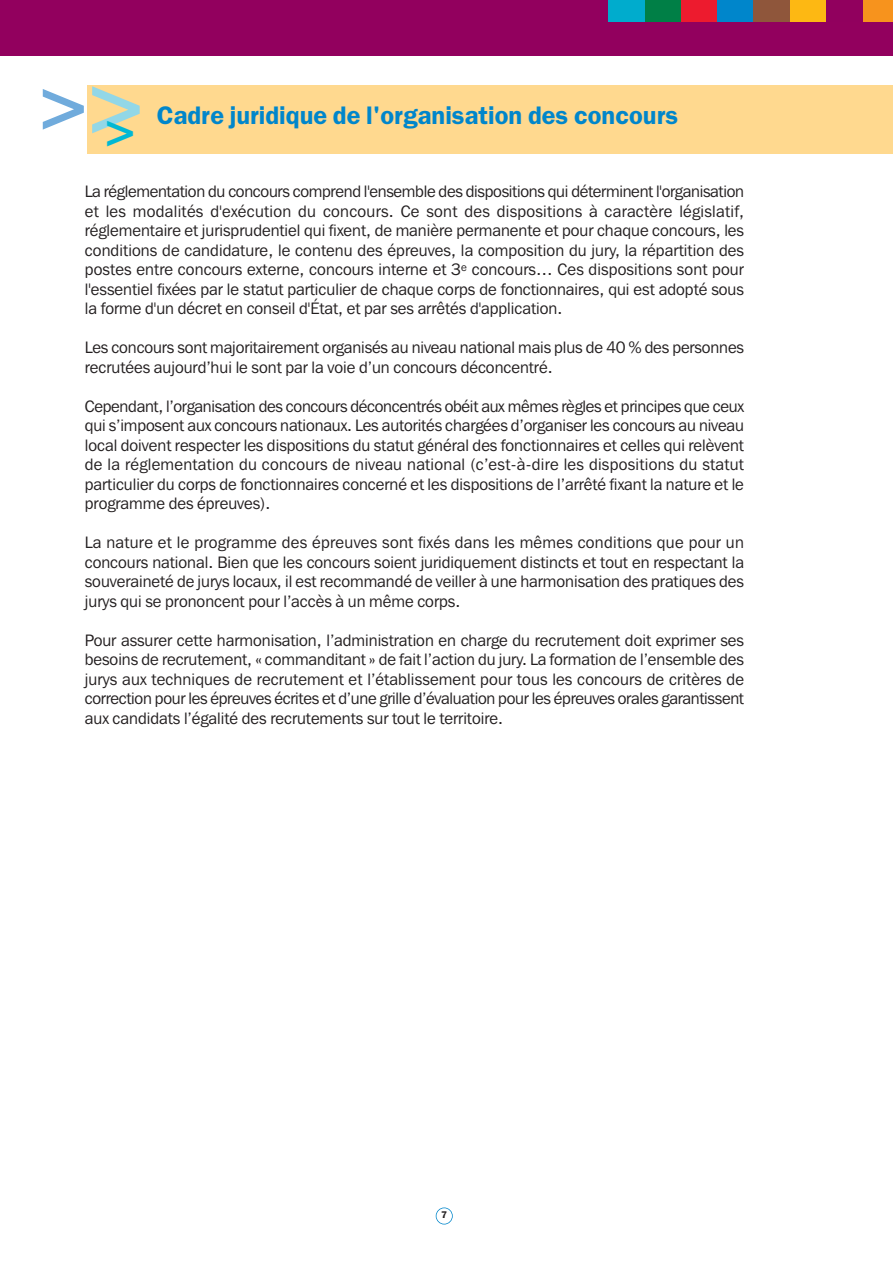
<style>
.page{position:relative;width:893px;height:1263px;background:#fff}
.page>*{position:absolute;margin:0;border:0;box-sizing:border-box;transform-origin:0 0}
.t1{font:600 71.4px "Franklin Gothic IT Cby BT";color:#70abdc}
.t2{font:600 25.5px "Franklin Gothic";color:#0086cb}
.t3{font:16.5px/19.5px "Franklin Gothic IT Cby BT";color:#231f20;text-align:justify}
.t4{font:600 9.75px "Franklin Gothic";color:#231f20}
.s1{font-size:82.65px;color:#92d7e7}
</style>
<div class="page">
<div style="left:0;top:0;width:892px;height:55px;background:#92005e"></div>
<div style="left:436px;top:1208px;width:17px;height:17px;border:2px solid #0086cb;border-radius:50%"></div>
<div style="left:644px;top:0;width:37px;height:21px;background:#007f46"></div>
<div style="left:608px;top:0;width:36px;height:21px;background:#00accd"></div>
<div style="left:681px;top:0;width:36px;height:21px;background:#ed1b2e"></div>
<div style="left:717px;top:0;width:37px;height:21px;background:#0086cb"></div>
<div style="left:754px;top:0;width:36px;height:21px;background:#8f563b"></div>
<div style="left:790px;top:0;width:36px;height:21px;background:#fdb813"></div>
<div style="left:863px;top:0;width:29px;height:21px;background:#f7931d"></div>
<div style="left:87px;top:85px;width:805px;height:68px;background:#ffd98f"></div>
<h1 class="t1" style="left:34px;top:79px;width:118px">&gt; <span class="s1">&gt;</span><sub>&gt;</sub></h1>
<h2 class="t2" style="left:157px;top:106px;width:523px">Cadre juridique de l'organisation des concours</h2>
<p class="t3" style="left:85px;top:183px;width:661px">La réglementation du concours comprend l'ensemble des dispositions qui déterminent l'organisation et les modalités d'exécution du concours. Ce sont des dispositions à caractère législatif, réglementaire et jurisprudentiel qui fixent, de manière permanente et pour chaque concours, les conditions de candidature, le contenu des épreuves, la composition du jury, la répartition des postes entre concours externe, concours interne et 3<sup>e</sup> concours… Ces dispositions sont pour l'essentiel fixées par le statut particulier de chaque corps de fonctionnaires, qui est adopté sous la forme d'un décret en conseil d'État, et par ses arrêtés d'application.</p>
<p class="t3" style="left:85px;top:339px;width:661px">Les concours sont majoritairement organisés au niveau national mais plus de 40 % des personnes recrutées aujourd’hui le sont par la voie d’un concours déconcentré.</p>
<p class="t3" style="left:85px;top:398px;width:661px">Cependant, l’organisation des concours déconcentrés obéit aux mêmes règles et principes que ceux qui s’imposent aux concours nationaux. Les autorités chargées d’organiser les concours au niveau local doivent respecter les dispositions du statut général des fonctionnaires et celles qui relèvent de la réglementation du concours de niveau national (c’est-à-dire les dispositions du statut particulier du corps de fonctionnaires concerné et les dispositions de l’arrêté fixant la nature et le programme des épreuves).</p>
<p class="t3" style="left:85px;top:534px;width:661px">La nature et le programme des épreuves sont fixés dans les mêmes conditions que pour un concours national. Bien que les concours soient juridiquement distincts et tout en respectant la souveraineté de jurys locaux, il est recommandé de veiller à une harmonisation des pratiques des jurys qui se prononcent pour l’accès à un même corps.</p>
<p class="t3" style="left:85px;top:632px;width:661px">Pour assurer cette harmonisation, l’administration en charge du recrutement doit exprimer ses besoins de recrutement, « commanditant » de fait l’action du jury. La formation de l’ensemble des jurys aux techniques de recrutement et l’établissement pour tous les concours de critères de correction pour les épreuves écrites et d’une grille d’évaluation pour les épreuves orales garantissent aux candidats l’égalité des recrutements sur tout le territoire.</p>
<p class="t4" style="left:441px;top:1212px;width:7px">7</p>
</div>
